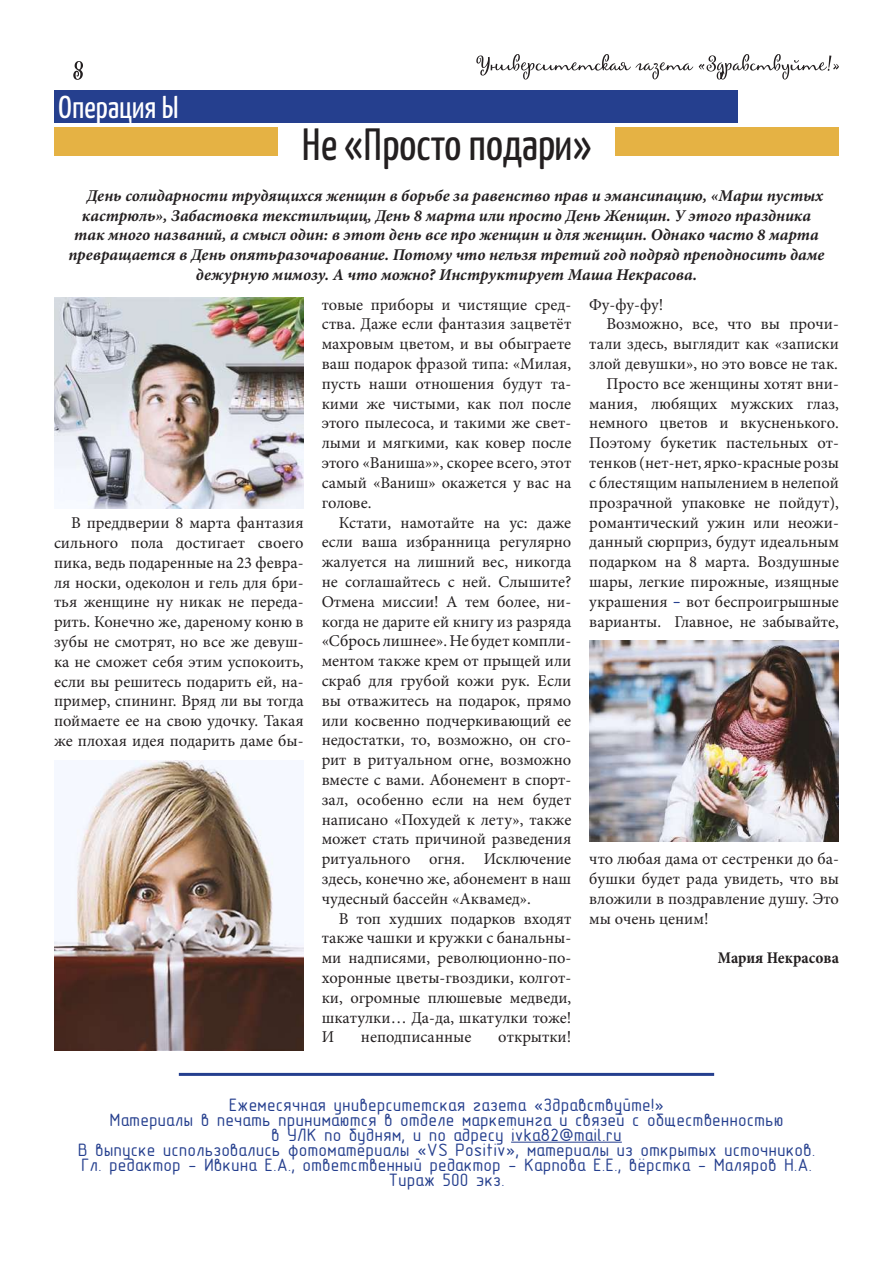
<style>
.page{position:relative;width:893px;height:1263px;background:#fff}
.page>*{position:absolute;margin:0;border:0;box-sizing:border-box;transform-origin:0 0}
.t1{font:45px "Yanone Kaffeesatz";color:#231f20}
.t2{font:31.5px "Yanone Kaffeesatz";color:#fff}
.t3{font:18px/15px "GOST Type B";color:#253f8e;text-align:center}
.t4{font:16.5px/19.8px "Minion Pro";color:#231f20;text-align:justify}
.t5{font:italic 700 16.5px "Minion Pro";color:#231f20}
.t6{font:700 condensed 16.5px "Minion Pro";color:#231f20}
.s1{font-family:"GOST Type B";font-size:18px;color:#253f8e}
</style>
<div class="page">
<svg style="left:73px;top:61px;width:10px;height:19px"></svg>
<svg style="left:476px;top:54px;width:363px;height:26px"></svg>
<div style="left:54px;top:90px;width:684px;height:33px;background:#253f8e"></div>
<div style="left:54px;top:127px;width:223px;height:28px;background:#e5b244"></div>
<hr style="left:511px;top:1142px;width:111px;height:1px;background:#253f8e">
<hr style="left:179px;top:1073px;width:535px;height:3px;background:#253f8e">
<div style="left:615px;top:127px;width:224px;height:28px;background:#e5b244"></div>
<img style="left:589px;top:640px;width:250px;height:201px">
<img style="left:54px;top:298px;width:250px;height:210px">
<img style="left:54px;top:761px;width:250px;height:289px">
<h2 class="t2" style="left:58px;top:87px;width:122px">Операция Ы</h2>
<h1 class="t1" style="left:302px;top:117px;width:291px">Не «Просто подари»</h1>
<p class="t5" style="left:87px;top:184px;width:738px">День солидарности трудящихся женщин в борьбе за равенство прав и эмансипацию, «Марш пустых</p>
<p class="t5" style="left:82px;top:204px;width:731px">кастрюль», Забастовка текстильщиц, День 8 марта или просто День Женщин. У этого праздника</p>
<p class="t5" style="left:74px;top:223px;width:746px">так много названий, а смысл один: в этот день все про женщин и для женщин. Однако часто 8 марта</p>
<p class="t5" style="left:69px;top:243px;width:757px">превращается в День опятьразочарование. Потому что нельзя третий год подряд преподносить даме</p>
<p class="t5" style="left:196px;top:263px;width:502px">дежурную мимозу. А что можно? Инструктирует Маша Некрасова.</p>
<p class="t4" style="left:54px;top:513px;width:251px;text-indent:17px">В преддверии 8 марта фантазия сильного пола достигает своего пика, ведь подаренные на 23 февра&shy;ля носки, одеколон и гель для бри&shy;тья женщине ну никак не переда&shy;рить. Конечно же, дареному коню в зубы не смотрят, но все же девуш&shy;ка не сможет себя этим успокоить, если вы решитесь подарить ей, на&shy;пример, спининг. Вряд ли вы тогда поймаете ее на свою удочку. Такая же плохая идея подарить даме бы-</p>
<p class="t4" style="left:322px;top:295px;width:251px">товые приборы и чистящие сред&shy;ства. Даже если фантазия зацветёт махровым цветом, и вы обыграете ваш подарок фразой типа: «Милая, пусть наши отношения будут та&shy;кими же чистыми, как пол после этого пылесоса, и такими же свет&shy;лыми и мягкими, как ковер после этого «Ваниша»», cкорее всего, этот самый «Ваниш» окажется у вас на голове.</p>
<p class="t4" style="left:322px;top:512px;width:251px;text-indent:17px">Кстати, намотайте на ус: даже если ваша избранница регулярно жалуется на лишний вес, никогда не соглашайтесь с ней. Слышите?<br>Отмена миссии! А тем более, ни&shy;когда не дарите ей книгу из разряда «Сбрось лишнее». Не будет компли&shy;ментом также крем от прыщей или скраб для грубой кожи рук. Если вы отважитесь на подарок, прямо или косвенно подчеркивающий ее недостатки, то, возможно, он сго&shy;рит в ритуальном огне, возможно вместе с вами. Абонемент в спорт&shy;зал, особенно если на нем будет написано «Похудей к лету», также может стать причиной разведения ритуального огня. Исключение здесь, конечно же, абонемент в наш чудесный бассейн «Аквамед».</p>
<p class="t4" style="left:322px;top:908px;width:251px;text-indent:17px">В топ худших подарков входят также чашки и кружки с банальны&shy;ми надписями, революционно-по&shy;хоронные цветы-гвоздики, колгот&shy;ки, огромные плюшевые медведи, шкатулки… Да-да, шкатулки тоже!<br>И</p>
<p class="t4" style="left:361px;top:1027px;width:112px">неподписанные</p>
<p class="t4" style="left:498px;top:1027px;width:74px">открытки!</p>
<p class="t4" style="left:589px;top:295px;width:75px">Фу-фу-фу!</p>
<p class="t4" style="left:606px;top:314px;width:234px">Возможно, все, что вы прочи-</p>
<p class="t4" style="left:589px;top:334px;width:251px">тали здесь, выглядит как «записки</p>
<p class="t4" style="left:589px;top:354px;width:250px">злой девушки», но это вовсе не так.</p>
<p class="t4" style="left:606px;top:374px;width:234px">Просто все женщины хотят вни-</p>
<p class="t4" style="left:589px;top:394px;width:251px">мания, любящих мужских глаз,</p>
<p class="t4" style="left:589px;top:413px;width:251px">немного цветов и вкусненького.</p>
<p class="t4" style="left:589px;top:433px;width:251px">Поэтому букетик пастельных от-</p>
<p class="t4" style="left:589px;top:453px;width:251px">тенков (нет-нет, ярко-красные розы</p>
<p class="t4" style="left:589px;top:473px;width:251px">с блестящим напылением в нелепой</p>
<p class="t4" style="left:589px;top:493px;width:251px">прозрачной упаковке не пойдут),</p>
<p class="t4" style="left:589px;top:512px;width:251px">романтический ужин или неожи-</p>
<p class="t4" style="left:589px;top:532px;width:251px">данный сюрприз, будут идеальным</p>
<p class="t4" style="left:589px;top:552px;width:251px">подарком на 8 марта. Воздушные</p>
<p class="t4" style="left:589px;top:572px;width:251px">шары, легкие пирожные, изящные</p>
<p class="t4" style="left:589px;top:592px;width:251px">украшения <span class="s1">-</span> вот беспроигрышные</p>
<p class="t4" style="left:589px;top:611px;width:251px">варианты. Главное, не забывайте,</p>
<p class="t4" style="left:589px;top:849px;width:251px">что любая дама от сестренки до ба&shy;бушки будет рада увидеть, что вы вложили в поздравление душу. Это мы очень ценим!</p>
<p class="t6" style="left:718px;top:946px;width:123px">Мария Некрасова</p>
<p class="t3" style="left:78px;top:1097px;width:739px">Ежемесячная университетская газета «Здравствуйте!»<br>Материалы в печать принимаются в отделе маркетинга и связей с общественностью<br>в УЛК по будням, и по адресу ivka82@mail.ru<br>В выпуске использовались фотоматериалы «VS Positiv», материалы из открытых источников.<br>Гл. редактор - Ивкина Е.А., ответственный редактор - Карпова Е.Е., вёрстка - Маляров Н.А.<br>Тираж 500 экз.</p>
</div>
